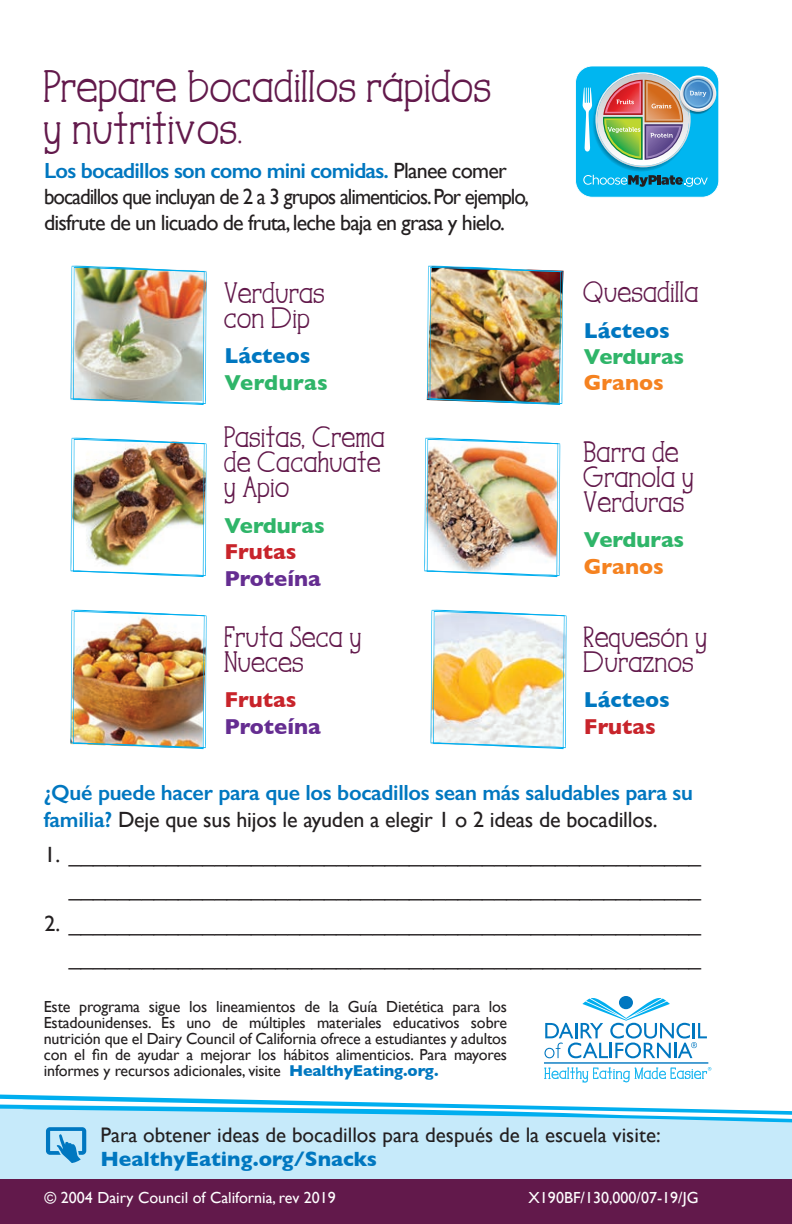
<style>
.page{position:relative;width:792px;height:1224px;background:#fff}
.page>*{position:absolute;margin:0;border:0;box-sizing:border-box;transform-origin:0 0}
.t1{font:700 40px/42px "TALUHLA";color:#62194b}
.t2{font:700 26px/25px "TALUHLA";color:#62194b}
.t3{font:22px/26.4px "Gill Sans";letter-spacing:-.05em;color:#231f20;text-align:right}
.t4{font:600 22px/26.4px "Gill Sans";letter-spacing:-.015em;color:#0077c0}
.t5{font:700 22px "Gill Sans";color:#2fb569}
.t6{font:700 22px "Gill Sans";color:#0077c0}
.t7{font:700 22px "Gill Sans";color:#c8242b}
.t8{font:700 22px "Gill Sans";color:#652d91}
.t9{font:700 22px "Gill Sans";color:#f58220}
.t10{font:700 22px "Gill Sans";letter-spacing:.02em;color:#2fb569}
.t11{font:21px "Gill Sans";color:#231f20}
.t12{font:700 21px "Gill Sans";color:#0077c0}
.t13{font:16px/16px "Gill Sans";letter-spacing:-.01em;color:#231f20;text-align:justify}
.t14{font:16px "Gill Sans";color:#fff}
.s1{font-weight:600;color:#0077c0}
.s2{font-weight:400;color:#231f20}
.s3{font-weight:700;color:#0077c0}
</style>
<div class="page">
<img style="left:575px;top:66px;width:143px;height:131px">
<svg style="left:0;top:1094px;width:402px;height:9px"></svg>
<svg style="left:0;top:1104px;width:791px;height:75px;fill:#c6eafa"></svg>
<svg style="left:544px;top:997px;width:162px;height:61px"></svg>
<svg style="left:544px;top:1067px;width:167px;height:15px"></svg>
<hr style="left:543px;top:1061px;width:164px;height:2px;background:#0077c0">
<svg style="left:46px;top:1126px;width:40px;height:37px"></svg>
<div style="left:0;top:1179px;width:791px;height:44px;background:#62194b"></div>
<img style="left:70px;top:265px;width:136px;height:140px">
<img style="left:427px;top:265px;width:135px;height:140px">
<img style="left:70px;top:437px;width:136px;height:140px">
<img style="left:424px;top:437px;width:136px;height:140px">
<img style="left:70px;top:609px;width:136px;height:140px">
<svg style="left:430px;top:609px;width:136px;height:140px"></svg>
<h1 class="t1" style="left:44px;top:66px;width:449px">Prepare bocadillos rápidos y nutritivos.</h1>
<p class="t3" style="left:44px;top:157px;width:486px;text-align:left"><span class="s1">Los bocadillos son como mini comidas.</span> Planee comer bocadillos que incluyan de 2 a 3 grupos alimenticios. Por ejemplo, disfrute de un licuado de fruta, leche baja en grasa y hielo.</p>
<p class="t2" style="left:224px;top:280px;width:102px">Verduras con Dip</p>
<p class="t6" style="left:224px;top:338px;width:87px">Lácteos</p>
<p class="t10" style="left:224px;top:364px;width:105px">Verduras</p>
<p class="t2" style="left:224px;top:425px;width:162px">Pasitas, Crema de Cacahuate y Apio</p>
<p class="t5" style="left:224px;top:508px;width:102px">Verduras</p>
<p class="t7" style="left:224px;top:534px;width:73px">Frutas</p>
<p class="t8" style="left:224px;top:560px;width:98px">Proteína</p>
<p class="t2" style="left:224px;top:624px;width:139px">Fruta Seca y<br>Nueces</p>
<p class="t7" style="left:224px;top:682px;width:73px">Frutas</p>
<p class="t8" style="left:224px;top:708px;width:98px">Proteína</p>
<p class="t2" style="left:583px;top:280px;width:117px">Quesadilla</p>
<p class="t6" style="left:583px;top:312px;width:87px">Lácteos</p>
<p class="t5" style="left:583px;top:339px;width:102px">Verduras</p>
<p class="t9" style="left:583px;top:365px;width:81px">Granos</p>
<p class="t2" style="left:583px;top:439px;width:112px">Barra de<br>Granola y<br>Verduras</p>
<p class="t5" style="left:583px;top:522px;width:102px">Verduras</p>
<p class="t9" style="left:583px;top:548px;width:81px">Granos</p>
<p class="t2" style="left:583px;top:624px;width:125px">Requesón y<br>Duraznos</p>
<p class="t6" style="left:583px;top:682px;width:87px">Lácteos</p>
<p class="t7" style="left:583px;top:708px;width:73px">Frutas</p>
<p class="t4" style="left:44px;top:779px;width:650px">¿Qué puede hacer para que los bocadillos sean más saludables para su familia? <span class="s2">Deje que sus hijos le ayuden a elegir 1 o 2 ideas de bocadillos.</span></p>
<p class="t3" style="left:45px;top:837px;width:657px;line-height:34px">1. ____________________________________________________ ____________________________________________________</p>
<p class="t3" style="left:44px;top:905px;width:657px;line-height:34px">2. ____________________________________________________ ____________________________________________________</p>
<p class="t13" style="left:44px;top:997px;width:464px">Este programa sigue los lineamientos de la Guía Dietética para los Estadounidenses. Es uno de múltiples materiales educativos sobre nutrición que el Dairy Council of California ofrece a estudiantes y adultos con el fin de ayudar a mejorar los hábitos alimenticios. Para mayores informes y recursos adicionales, visite <span class="s3">HealthyEating.org.</span></p>
<p class="t11" style="left:100px;top:1121px;width:561px">Para obtener ideas de bocadillos para después de la escuela visite:</p>
<p class="t12" style="left:100px;top:1141px;width:278px">HealthyEating.org/Snacks</p>
<p class="t14" style="left:45px;top:1187px;width:292px">© 2004 Dairy Council of California, rev 2019</p>
<p class="t14" style="left:528px;top:1187px;width:171px">X190BF/130,000/07-19/JG</p>
</div>
